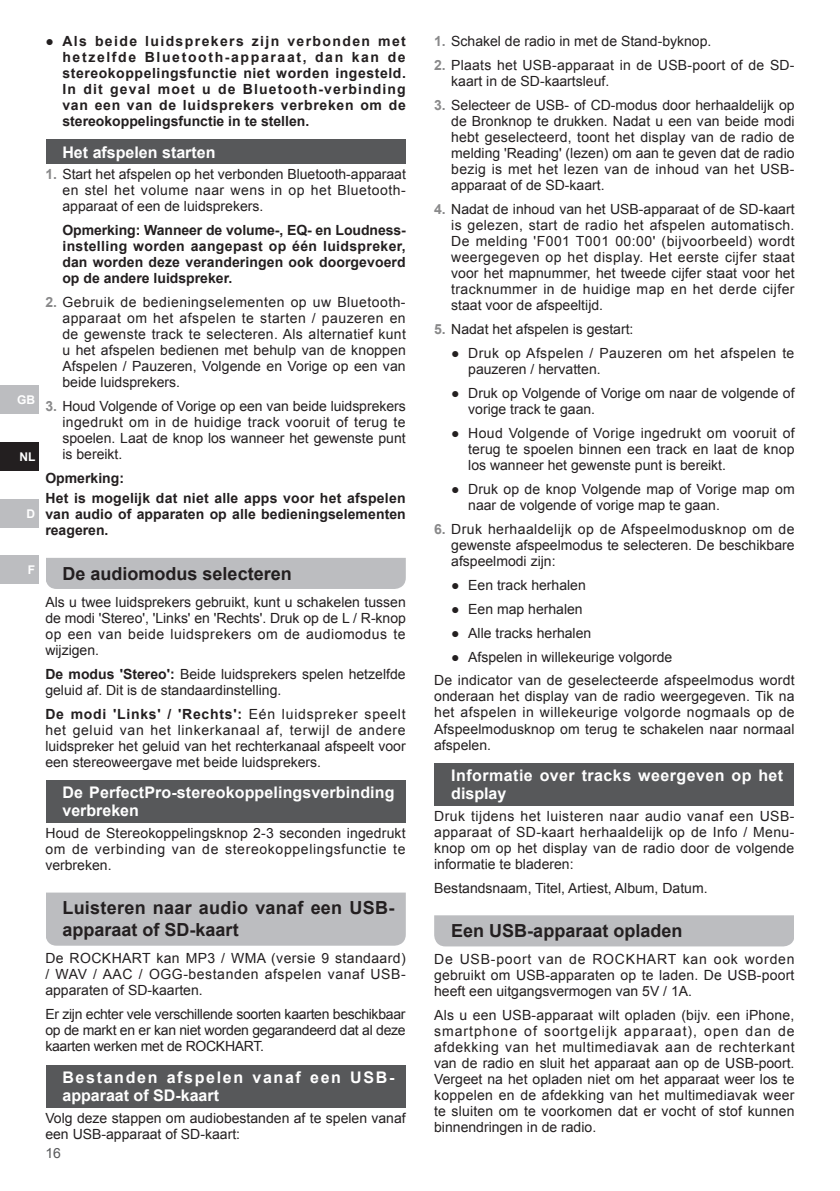
<style>
.page{position:relative;width:840px;height:1191px;background:#fff}
.page>*{position:absolute;margin:0;border:0;box-sizing:border-box;transform-origin:0 0}
.t1{font:700 18px/22px "Arial";color:#231f20}
.t2{font:700 16px/18px "Arial";letter-spacing:.01em;color:#fff}
.t3{font:700 16px/18px "Arial";letter-spacing:.105em;color:#fff}
.t4{font:700 16px/18px "Arial";letter-spacing:.03em;color:#fff}
.t5{font:14px/16px "Arial";color:#231f20;text-align:justify}
.t6{font:700 14px/16px "Arial";letter-spacing:.005em;color:#231f20;text-align:justify}
.t7{font:14px/16px "Arial";letter-spacing:.03em;color:#231f20}
.t8{font:14px "Arial";color:#57585a}
.t9{font:700 12px "Arial";color:#fff}
.s1{font-weight:400}
.s2{font-weight:700;color:#89898a}
.s3{font-weight:700}
</style>
<div class="page">
<div style="left:0;top:386px;width:39px;height:28px;background:#bcbdc0"></div>
<div style="left:0;top:442px;width:39px;height:29px;background:#231f20"></div>
<div style="left:0;top:499px;width:39px;height:28px;background:#bcbdc0"></div>
<div style="left:0;top:556px;width:39px;height:28px;background:#bcbdc0"></div>
<div style="left:46px;top:140px;width:359px;height:24px;background:#57585a"></div>
<div style="left:46px;top:558px;width:359px;height:31px;background:#bcbdc0"></div>
<div style="left:46px;top:780px;width:359px;height:42px;background:#57585a"></div>
<div style="left:46px;top:892px;width:359px;height:53px;background:#bcbdc0"></div>
<div style="left:46px;top:1065px;width:359px;height:42px;background:#57585a"></div>
<div style="left:434px;top:763px;width:359px;height:42px;background:#57585a"></div>
<div style="left:434px;top:915px;width:359px;height:31px;background:#bcbdc0"></div>
<p class="t9" style="left:17px;top:392px;width:19px">GB</p>
<p class="t9" style="left:19px;top:448px;width:17px">NL</p>
<p class="t9" style="left:26px;top:505px;width:10px">D</p>
<p class="t9" style="left:28px;top:562px;width:9px">F</p>
<p class="t6" style="left:62px;top:34px;width:345px;text-indent:-17px"><span class="s1">●</span> Als beide luidsprekers zijn verbonden met hetzelfde Bluetooth-apparaat, dan kan de stereokoppelingsfunctie niet worden ingesteld.<br>In dit geval moet u de Bluetooth-verbinding van een van de luidsprekers verbreken om de stereokoppelingsfunctie in te stellen.</p>
<p class="t2" style="left:62px;top:144px;width:154px">Het afspelen starten</p>
<p class="t5" style="left:62px;top:167px;width:345px;text-indent:-17px"><span class="s2">1.</span> Start het afspelen op het verbonden Bluetooth-apparaat en stel het volume naar wens in op het Bluetooth&shy;apparaat of een de luidsprekers.</p>
<p class="t6" style="left:62px;top:223px;width:345px">Opmerking: Wanneer de volume-, EQ- en Loudness&shy;instelling worden aangepast op één luidspreker, dan worden deze veranderingen ook doorgevoerd op de andere luidspreker.</p>
<p class="t5" style="left:62px;top:294px;width:345px;text-indent:-17px"><span class="s2">2.</span> Gebruik de bedieningselementen op uw Bluetooth&shy;apparaat om het afspelen te starten / pauzeren en de gewenste track te selecteren. Als alternatief kunt u het afspelen bedienen met behulp van de knoppen Afspelen / Pauzeren, Volgende en Vorige op een van beide luidsprekers.</p>
<p class="t5" style="left:62px;top:398px;width:344px;text-indent:-17px"><span class="s2">3.</span> Houd Volgende of Vorige op een van beide luidsprekers ingedrukt om in de huidige track vooruit of terug te spoelen. Laat de knop los wanneer het gewenste punt is bereikt.</p>
<p class="t6" style="left:45px;top:469px;width:361px;line-height:20px">Opmerking:<br>Het is mogelijk dat niet alle apps voor het afspelen</p>
<p class="t6" style="left:45px;top:507px;width:362px">van audio of apparaten op alle bedieningselementen reageren.</p>
<p class="t1" style="left:62px;top:563px;width:231px">De audiomodus selecteren</p>
<p class="t5" style="left:45px;top:594px;width:362px">Als u twee luidsprekers gebruikt, kunt u schakelen tussen de modi 'Stereo', 'Links' en 'Rechts'. Druk op de L / R-knop op een van beide luidsprekers om de audiomodus te wijzigen.</p>
<p class="t5" style="left:45px;top:666px;width:361px"><span class="s3">De modus 'Stereo':</span> Beide luidsprekers spelen hetzelfde geluid af. Dit is de standaardinstelling.</p>
<p class="t5" style="left:45px;top:706px;width:361px"><span class="s3">De modi 'Links' / 'Rechts':</span> Eén luidspreker speelt het geluid van het linkerkanaal af, terwijl de andere luidspreker het geluid van het rechterkanaal afspeelt voor een stereoweergave met beide luidsprekers.</p>
<p class="t2" style="left:62px;top:784px;width:333px">De PerfectPro-stereokoppelingsverbinding verbreken</p>
<p class="t5" style="left:45px;top:825px;width:361px">Houd de Stereokoppelingsknop 2-3 seconden ingedrukt om de verbinding van de stereokoppelingsfunctie te verbreken.</p>
<p class="t1" style="left:62px;top:897px;width:333px">Luisteren naar audio vanaf een USB&shy;apparaat of SD-kaart</p>
<p class="t5" style="left:45px;top:950px;width:361px">De ROCKHART kan MP3 / WMA (versie 9 standaard) / WAV / AAC / OGG-bestanden afspelen vanaf USB&shy;apparaten of SD-kaarten.</p>
<p class="t5" style="left:45px;top:1006px;width:361px">Er zijn echter vele verschillende soorten kaarten beschikbaar op de markt en er kan niet worden gegarandeerd dat al deze kaarten werken met de ROCKHART.</p>
<p class="t3" style="left:62px;top:1069px;width:333px">Bestanden afspelen vanaf een USB&shy;apparaat of SD-kaart</p>
<p class="t5" style="left:45px;top:1110px;width:361px">Volg deze stappen om audiobestanden af te spelen vanaf een USB-apparaat of SD-kaart:</p>
<p class="t8" style="left:45px;top:1143px;width:17px">16</p>
<p class="t5" style="left:434px;top:33px;width:278px"><span class="s2">1.</span> Schakel de radio in met de Stand-byknop.</p>
<p class="t5" style="left:451px;top:57px;width:345px;text-indent:-17px"><span class="s2">2.</span> Plaats het USB-apparaat in de USB-poort of de SD&shy;kaart in de SD-kaartsleuf.</p>
<p class="t5" style="left:451px;top:97px;width:345px;text-indent:-17px"><span class="s2">3.</span> Selecteer de USB- of CD-modus door herhaaldelijk op de Bronknop te drukken. Nadat u een van beide modi hebt geselecteerd, toont het display van de radio de melding 'Reading' (lezen) om aan te geven dat de radio bezig is met het lezen van de inhoud van het USB&shy;apparaat of de SD-kaart.</p>
<p class="t5" style="left:451px;top:201px;width:345px;text-indent:-17px"><span class="s2">4.</span> Nadat de inhoud van het USB-apparaat of de SD-kaart is gelezen, start de radio het afspelen automatisch.<br>De melding 'F001 T001 00:00' (bijvoorbeeld) wordt weergegeven op het display. Het eerste cijfer staat voor het mapnummer, het tweede cijfer staat voor het tracknummer in de huidige map en het derde cijfer staat voor de afspeeltijd.</p>
<p class="t5" style="left:434px;top:321px;width:201px"><span class="s2">5.</span> Nadat het afspelen is gestart:</p>
<p class="t7" style="left:468px;top:345px;width:327px;text-indent:-17px">● Druk op Afspelen / Pauzeren om het afspelen te pauzeren / hervatten.</p>
<p class="t5" style="left:468px;top:385px;width:327px;text-indent:-17px">● Druk op Volgende of Vorige om naar de volgende of vorige track te gaan.</p>
<p class="t5" style="left:468px;top:425px;width:328px;text-indent:-17px">● Houd Volgende of Vorige ingedrukt om vooruit of terug te spoelen binnen een track en laat de knop los wanneer het gewenste punt is bereikt.</p>
<p class="t5" style="left:468px;top:481px;width:328px;text-indent:-17px">● Druk op de knop Volgende map of Vorige map om naar de volgende of vorige map te gaan.</p>
<p class="t5" style="left:451px;top:521px;width:344px;text-indent:-17px"><span class="s2">6.</span> Druk herhaaldelijk op de Afspeelmodusknop om de gewenste afspeelmodus te selecteren. De beschikbare afspeelmodi zijn:</p>
<p class="t5" style="left:451px;top:577px;width:136px">● Een track herhalen</p>
<p class="t5" style="left:451px;top:601px;width:133px">● Een map herhalen</p>
<p class="t5" style="left:451px;top:625px;width:141px">● Alle tracks herhalen</p>
<p class="t5" style="left:434px;top:645px;width:361px;line-height:24px;text-indent:17px">● Afspelen in willekeurige volgorde<br>De indicator van de geselecteerde afspeelmodus wordt</p>
<p class="t5" style="left:434px;top:688px;width:362px">onderaan het display van de radio weergegeven. Tik na het afspelen in willekeurige volgorde nogmaals op de Afspeelmodusknop om terug te schakelen naar normaal afspelen.</p>
<p class="t4" style="left:451px;top:767px;width:333px">Informatie over tracks weergeven op het display</p>
<p class="t5" style="left:434px;top:808px;width:361px">Druk tijdens het luisteren naar audio vanaf een USB&shy;apparaat of SD-kaart herhaaldelijk op de Info / Menu&shy;knop om op het display van de radio door de volgende informatie te bladeren:</p>
<p class="t5" style="left:434px;top:880px;width:275px">Bestandsnaam, Titel, Artiest, Album, Datum.</p>
<p class="t1" style="left:451px;top:920px;width:233px">Een USB-apparaat opladen</p>
<p class="t5" style="left:434px;top:951px;width:362px">De USB-poort van de ROCKHART kan ook worden gebruikt om USB-apparaten op te laden. De USB-poort heeft een uitgangsvermogen van 5V / 1A.</p>
<p class="t5" style="left:434px;top:1007px;width:362px">Als u een USB-apparaat wilt opladen (bijv. een iPhone, smartphone of soortgelijk apparaat), open dan de afdekking van het multimediavak aan de rechterkant van de radio en sluit het apparaat aan op de USB-poort.<br>Vergeet na het opladen niet om het apparaat weer los te koppelen en de afdekking van het multimediavak weer te sluiten om te voorkomen dat er vocht of stof kunnen binnendringen in de radio.</p>
</div>
